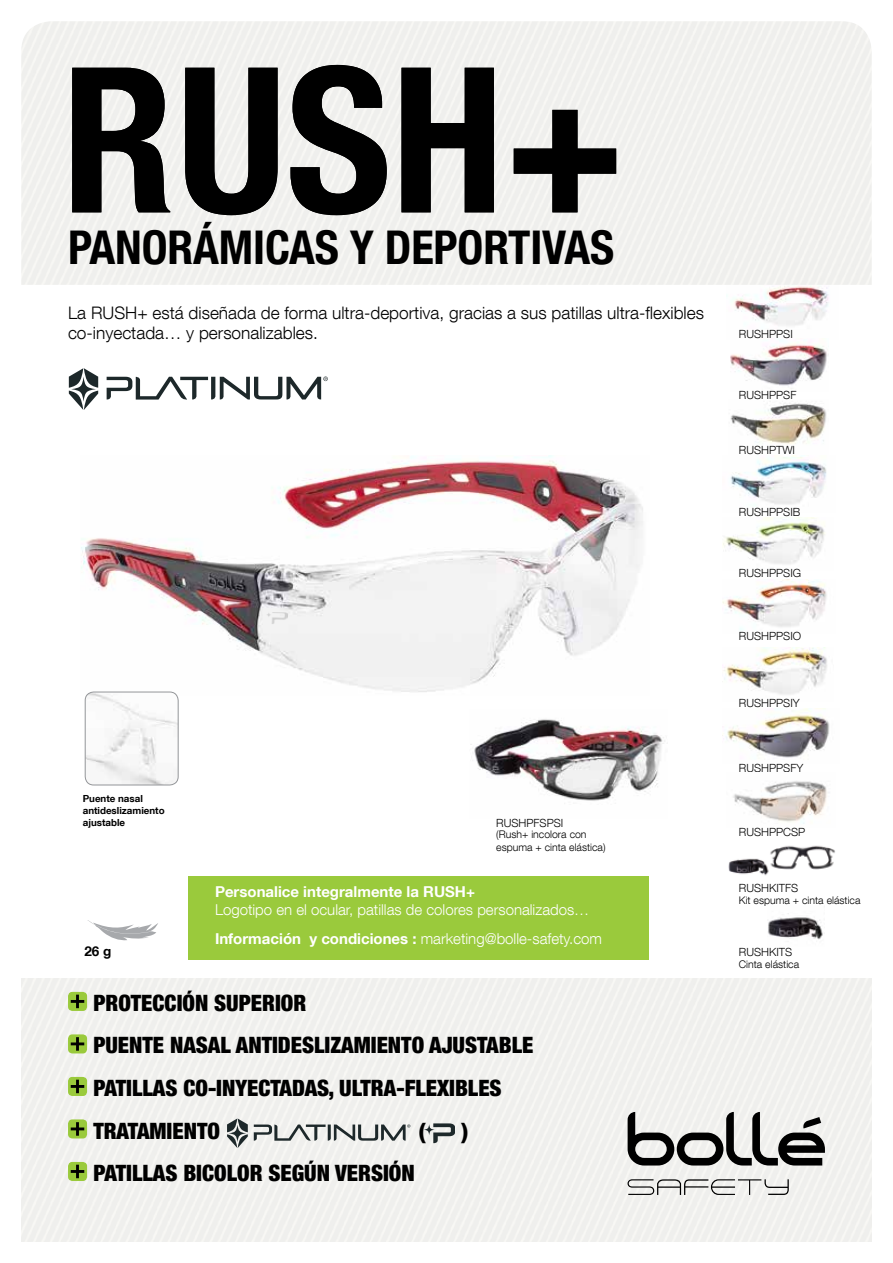
<style>
.page{position:relative;width:893px;height:1263px;background:#fff}
.page>*{position:absolute;margin:0;border:0;box-sizing:border-box;transform-origin:0 0}
.t1{font:700 condensed 202.5px "Helvetica Neue LT Com";color:#000}
.t2{font:700 condensed 46.5px "Helvetica Neue LT Com";letter-spacing:-.005em;color:#000}
.t3{font:900 condensed 22.5px/42.5px "Helvetica Neue LT Com";color:#000}
.t4{font:300 17.25px/20.7px "Helvetica Neue LT Com";color:#000}
.t5{font:300 15px/28.8px "Helvetica Neue LT Com";color:#fff}
.t6{font:700 15px "Helvetica Neue LT Com";color:#fff}
.t7{font:700 13.5px "Helvetica Neue LT Com";color:#000}
.t8{font:300 11.25px "Helvetica Neue LT Com";color:#000}
.t9{font:300 10.5px/12.6px "Helvetica Neue LT Com";color:#000}
.t10{font:700 9.75px/11.7px "Helvetica Neue LT Com";color:#000}
.s1{font-weight:700}
</style>
<div class="page">
<img style="left:728px;top:845px;width:107px;height:31px">
<img style="left:726px;top:286px;width:103px;height:40px">
<img style="left:730px;top:403px;width:97px;height:41px">
<img style="left:730px;top:340px;width:97px;height:49px">
<img style="left:730px;top:455px;width:97px;height:50px">
<img style="left:723px;top:518px;width:102px;height:46px">
<img style="left:722px;top:580px;width:105px;height:50px">
<img style="left:722px;top:648px;width:105px;height:47px">
<img style="left:81px;top:455px;width:562px;height:237px">
<img style="left:265px;top:612px;width:23px;height:13px">
<img style="left:470px;top:719px;width:195px;height:82px">
<svg style="left:87px;top:920px;width:71px;height:20px"></svg>
<svg style="left:628px;top:1112px;width:197px;height:53px"></svg>
<svg style="left:627px;top:1179px;width:162px;height:16px"></svg>
<img style="left:85px;top:692px;width:93px;height:93px">
<div style="left:85px;top:692px;width:93px;height:93px;border:1px solid #939598;border-radius:9px"></div>
<svg style="left:69px;top:368px;width:29px;height:42px"></svg>
<svg style="left:71px;top:377px;width:25px;height:24px"></svg>
<svg style="left:107px;top:376px;width:221px;height:24px"></svg>
<img style="left:722px;top:708px;width:108px;height:50px">
<img style="left:733px;top:781px;width:94px;height:43px">
<img style="left:768px;top:913px;width:55px;height:27px">
<div style="left:68px;top:992px;width:19px;height:19px;background:#9aca3c;border-radius:4px"></div>
<svg style="left:71px;top:995px;width:13px;height:13px"></svg>
<div style="left:68px;top:1034px;width:19px;height:19px;background:#9aca3c;border-radius:4px"></div>
<svg style="left:71px;top:1037px;width:13px;height:14px"></svg>
<div style="left:68px;top:1077px;width:19px;height:19px;background:#9aca3c;border-radius:4px"></div>
<svg style="left:71px;top:1080px;width:13px;height:13px"></svg>
<div style="left:68px;top:1119px;width:19px;height:19px;background:#9aca3c;border-radius:4px"></div>
<svg style="left:71px;top:1122px;width:13px;height:14px"></svg>
<div style="left:68px;top:1162px;width:19px;height:19px;background:#9aca3c;border-radius:4px"></div>
<svg style="left:71px;top:1165px;width:13px;height:13px"></svg>
<svg style="left:424px;top:1124px;width:11px;height:11px"></svg>
<svg style="left:433px;top:1123px;width:22px;height:20px"></svg>
<svg style="left:227px;top:1118px;width:21px;height:30px"></svg>
<svg style="left:229px;top:1124px;width:17px;height:18px"></svg>
<svg style="left:254px;top:1124px;width:156px;height:17px"></svg>
<div style="left:189px;top:876px;width:460px;height:83px;background:#9aca3c"></div>
<h1 class="t1" style="left:62px;top:19px;width:565px">RUSH+</h1>
<h2 class="t2" style="left:68px;top:220px;width:548px">PANORÁMICAS Y DEPORTIVAS</h2>
<p class="t4" style="left:68px;top:302px;width:637px">La RUSH+ está diseñada de forma ultra-deportiva, gracias a sus patillas ultra-flexibles co-inyectada… y personalizables.</p>
<p class="t10" style="left:83px;top:792px;width:83px">Puente nasal antideslizamiento ajustable</p>
<p class="t7" style="left:84px;top:943px;width:29px">26 g</p>
<p class="t8" style="left:496px;top:816px;width:69px">RUSHPFSPSI</p>
<p class="t9" style="left:496px;top:828px;width:111px">(Rush+ incolora con espuma + cinta elástica)</p>
<p class="t6" style="left:215px;top:882px;width:262px">Personalice integralmente la RUSH+</p>
<p class="t5" style="left:215px;top:895px;width:388px">Logotipo en el ocular, patillas de colores personalizados…<br><span class="s1">Información y condiciones :</span> marketing@bolle-safety.com</p>
<p class="t3" style="left:93px;top:982px;width:442px">PROTECCIÓN SUPERIOR<br>PUENTE NASAL ANTIDESLIZAMIENTO AJUSTABLE<br>PATILLAS CO-INYECTADAS, ULTRA-FLEXIBLES<br>TRATAMIENTO</p>
<p class="t3" style="left:419px;top:1109px;width:9px">(</p>
<p class="t3" style="left:461px;top:1109px;width:9px">)</p>
<p class="t3" style="left:93px;top:1152px;width:323px">PATILLAS BICOLOR SEGÚN VERSIÓN</p>
<p class="t8" style="left:739px;top:327px;width:55px">RUSHPPSI</p>
<p class="t8" style="left:739px;top:388px;width:59px">RUSHPPSF</p>
<p class="t8" style="left:739px;top:443px;width:58px">RUSHPTWI</p>
<p class="t8" style="left:739px;top:505px;width:63px">RUSHPPSIB</p>
<p class="t8" style="left:739px;top:566px;width:64px">RUSHPPSIG</p>
<p class="t8" style="left:739px;top:629px;width:64px">RUSHPPSIO</p>
<p class="t8" style="left:739px;top:696px;width:62px">RUSHPPSIY</p>
<p class="t8" style="left:739px;top:761px;width:66px">RUSHPPSFY</p>
<p class="t8" style="left:739px;top:825px;width:68px">RUSHPPCSP</p>
<p class="t8" style="left:739px;top:881px;width:61px">RUSHKITFS</p>
<p class="t9" style="left:739px;top:893px;width:123px">Kit espuma + cinta elástica</p>
<p class="t8" style="left:739px;top:944px;width:55px">RUSHKITS</p>
<p class="t9" style="left:739px;top:957px;width:62px">Cinta elástica</p>
</div>
